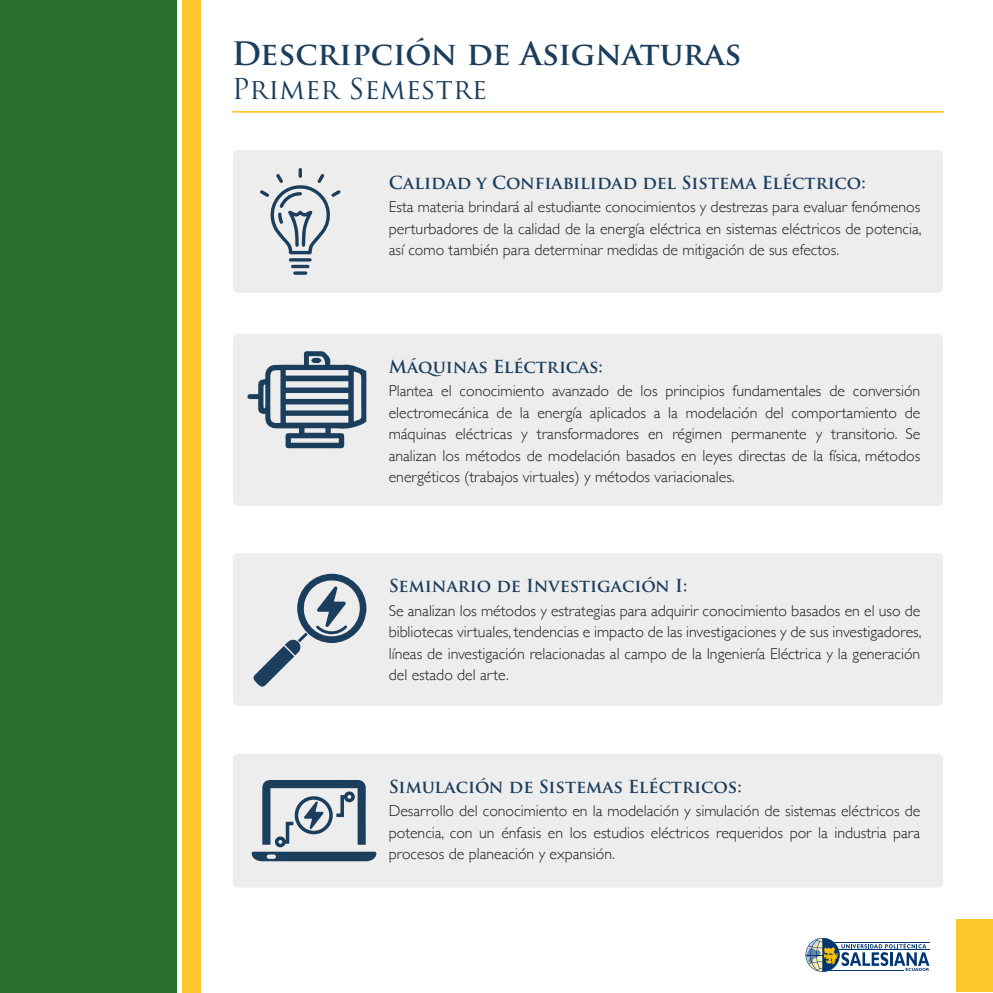
<style>
.page{position:relative;width:993px;height:993px;background:#fff}
.page>*{position:absolute;margin:0;border:0;box-sizing:border-box;transform-origin:0 0}
.t1{font:700 31.5px "Trajan Pro";color:#1c3e5d}
.t2{font:28px "Trajan Pro";color:#1c3e5d}
.t3{font:700 17.5px "Trajan Pro";color:#1c3e5d}
.t4{font:300 15.75px/21.5px "Gill Sans";color:#1d1d1b;text-align:justify}
</style>
<div class="page">
<div style="left:233px;top:150px;width:709px;height:143px;background:#ededed;border-radius:5px"></div>
<div style="left:0;top:0;width:177px;height:992px;background:#2a6e2f"></div>
<div style="left:182px;top:0;width:19px;height:992px;background:#fbc72d"></div>
<div style="left:956px;top:918px;width:36px;height:73px;background:#fbc72d"></div>
<svg style="left:805px;top:937px;width:124px;height:34px"></svg>
<hr style="left:233px;top:111px;width:709px;height:2px;background:#fbc72d">
<div style="left:233px;top:333px;width:709px;height:173px;background:#ededed;border-radius:5px"></div>
<div style="left:233px;top:553px;width:709px;height:152px;background:#ededed;border-radius:5px"></div>
<div style="left:233px;top:753px;width:709px;height:134px;background:#ededed;border-radius:5px"></div>
<svg style="left:260px;top:168px;width:80px;height:107px"></svg>
<svg style="left:253px;top:573px;width:113px;height:114px"></svg>
<svg style="left:247px;top:351px;width:119px;height:97px"></svg>
<svg style="left:251px;top:851px;width:125px;height:10px"></svg>
<svg style="left:262px;top:780px;width:103px;height:65px"></svg>
<div style="left:275px;top:836px;width:11px;height:11px;border:4px solid #1c3e5d;border-radius:50%"></div>
<h1 class="t1" style="left:232px;top:34px;width:511px">Descripción de Asignaturas</h1>
<h2 class="t2" style="left:232px;top:70px;width:257px">Primer Semestre</h2>
<p class="t3" style="left:388px;top:172px;width:478px">Calidad y Confiabilidad del Sistema Eléctrico:</p>
<p class="t4" style="left:388px;top:196px;width:534px">Esta materia brindará al estudiante conocimientos y destrezas para evaluar fenómenos perturbadores de la calidad de la energía eléctrica en sistemas eléctricos de potencia, así como también para determinar medidas de mitigación de sus efectos.</p>
<p class="t3" style="left:388px;top:355px;width:216px">Máquinas Eléctricas:</p>
<p class="t4" style="left:388px;top:379px;width:533px">Plantea el conocimiento avanzado de los principios fundamentales de conversión electromecánica de la energía aplicados a la modelación del comportamiento de máquinas eléctricas y transformadores en régimen permanente y transitorio. Se analizan los métodos de modelación basados en leyes directas de la física, métodos energéticos (trabajos virtuales) y métodos variacionales.</p>
<p class="t3" style="left:388px;top:575px;width:300px">Seminario de Investigación I:</p>
<p class="t4" style="left:388px;top:599px;width:534px">Se analizan los métodos y estrategias para adquirir conocimiento basados en el uso de bibliotecas virtuales, tendencias e impacto de las investigaciones y de sus investigadores, líneas de investigación relacionadas al campo de la Ingeniería Eléctrica y la generación del estado del arte.</p>
<p class="t3" style="left:388px;top:775px;width:354px">Simulación de Sistemas Eléctricos:</p>
<p class="t4" style="left:388px;top:799px;width:533px">Desarrollo del conocimiento en la modelación y simulación de sistemas eléctricos de potencia, con un énfasis en los estudios eléctricos requeridos por la industria para procesos de planeación y expansión.</p>
</div>
